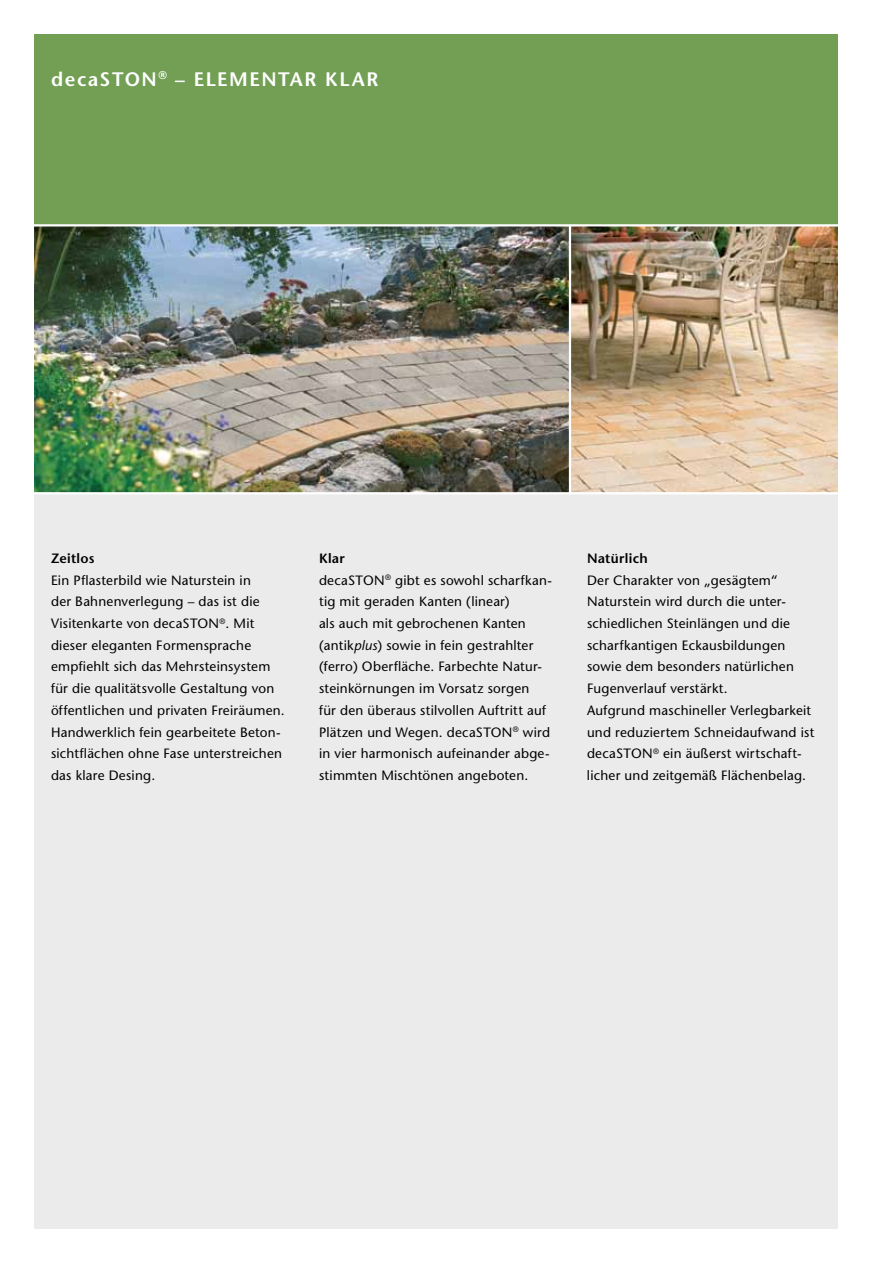
<style>
.page{position:relative;width:872px;height:1263px;background:#fff}
.page>*{position:absolute;margin:0;border:0;box-sizing:border-box;transform-origin:0 0}
.t1{font:600 19.5px "Stone Sans";letter-spacing:.08em;color:#fff}
.t2{font:13.5px/21.8px "Stone Sans";letter-spacing:.02em;color:#000}
.t3{font:600 13.5px "Stone Sans";letter-spacing:.02em;color:#000}
.s1{font-weight:600}
.s2{font-style:italic}
</style>
<div class="page">
<img style="left:34px;top:226px;width:804px;height:266px">
<div style="left:34px;top:493px;width:804px;height:736px;background:#ebebeb"></div>
<div style="left:34px;top:34px;width:804px;height:191px;background:#729f54"></div>
<hr style="left:28px;top:224px;width:816px;height:2px;background:#fff">
<hr style="left:569px;top:225px;width:2px;height:268px;background:#fff">
<hr style="left:28px;top:492px;width:816px;height:2px;background:#fff">
<h1 class="t1" style="left:51px;top:67px;width:329px">decaSTON<sup>®</sup> – ELEMENTAR KLAR</h1>
<p class="t3" style="left:51px;top:550px;width:45px">Zeitlos</p>
<p class="t2" style="left:51px;top:569px;width:235px">Ein Pflasterbild wie Naturstein in<br>der Bahnenverlegung – das ist die Visitenkarte von decaSTON<sup>®</sup>. Mit dieser eleganten Formensprache empfiehlt sich das Mehrsteinsystem für die qualitätsvolle Gestaltung von öffentlichen und privaten Freiräumen.<br>Handwerklich fein gearbeitete Beton&shy;sichtflächen ohne Fase unterstreichen das klare Desing.</p>
<p class="t2" style="left:319px;top:547px;width:234px"><span class="s1">Klar<br></span>decaSTON<sup>®</sup> gibt es sowohl scharfkan&shy;tig mit geraden Kanten (linear)<br>als auch mit gebrochenen Kanten (antik<span class="s2">plus</span>) sowie in fein gestrahlter (ferro) Oberfläche. Farbechte Natur&shy;steinkörnungen im Vorsatz sorgen<br>für den überaus stilvollen Auftritt auf<br>Plätzen und Wegen. decaSTON<sup>®</sup> wird in vier harmonisch aufeinander abge&shy;stimmten Mischtönen angeboten.</p>
<p class="t3" style="left:587px;top:550px;width:62px">Natürlich</p>
<p class="t2" style="left:587px;top:569px;width:229px">Der Charakter von „gesägtem“ Naturstein wird durch die unter&shy;schiedlichen Steinlängen und die scharfkantigen Eckausbildungen sowie dem besonders natürlichen Fugenverlauf verstärkt.<br>Aufgrund maschineller Verlegbarkeit und reduziertem Schneidaufwand ist decaSTON<sup>®</sup> ein äußerst wirtschaft&shy;licher und zeitgemäß Flächenbelag.</p>
</div>
